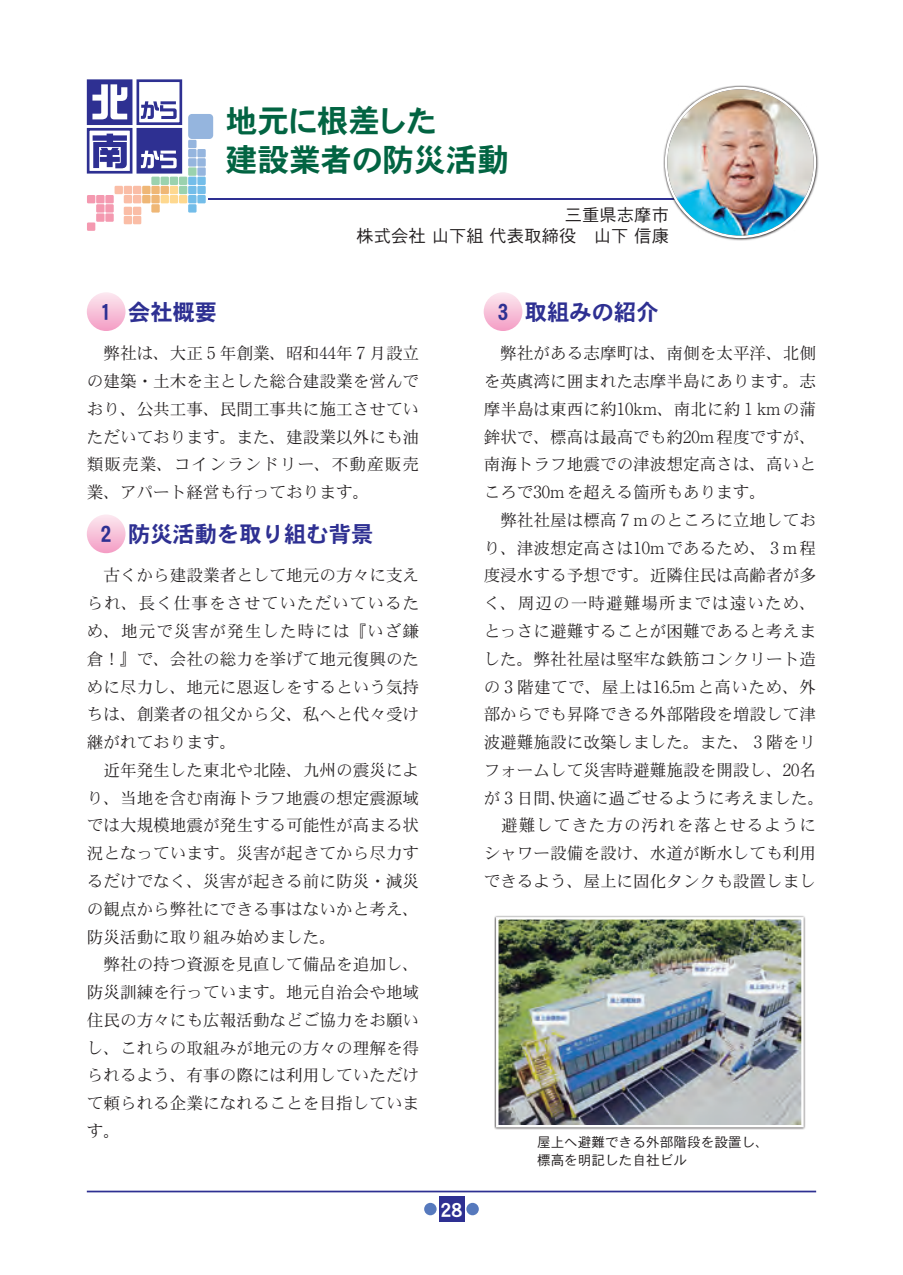
<style>
.page{position:relative;width:903px;height:1275px;background:#fff}
.page>*{position:absolute;margin:0;border:0;box-sizing:border-box;transform-origin:0 0}
.t1{font:31.68px/38.5px "DFHS Gothic Std W7";color:#026442}
.t2{font:22.4px "DFHS Gothic Std W7";color:#2e3092}
.t3{font:21px "DFHS Gothic Std W7";color:#fff}
.t4{font:17.32px/21px "DFHS Gothic Std W3";color:#231f20;text-align:right}
.t5{font:16.62px/27.8px "DFHS Mincho Std W3";color:#231f20}
.t6{font:13.65px/18.6px "DFHS Gothic Std W3";color:#231f20}
.s1{font-family:"Ryumin Pr 6";font-weight:300}
</style>
<div class="page">
<hr style="left:208px;top:199px;width:608px;height:1px;background:#2e3092">
<div style="left:188px;top:140px;width:9px;height:8px;background:#95b5de"></div>
<div style="left:188px;top:114px;width:25px;height:25px;background:#95b5de;border-radius:4px"></div>
<div style="left:188px;top:149px;width:9px;height:8px;background:#95b5de"></div>
<div style="left:197px;top:149px;width:9px;height:8px;background:#95b5de"></div>
<div style="left:188px;top:158px;width:9px;height:9px;background:#95b5de"></div>
<div style="left:197px;top:158px;width:9px;height:9px;background:#95b5de"></div>
<div style="left:197px;top:167px;width:9px;height:9px;background:#95b5de"></div>
<div style="left:179px;top:195px;width:8px;height:8px;background:#fed88f"></div>
<div style="left:170px;top:186px;width:8px;height:8px;background:#fed88f"></div>
<div style="left:170px;top:195px;width:8px;height:8px;background:#fed88f"></div>
<div style="left:161px;top:195px;width:8px;height:8px;background:#fed88f"></div>
<div style="left:188px;top:167px;width:9px;height:9px;background:#9ad2ae"></div>
<div style="left:179px;top:177px;width:8px;height:8px;background:#9ad2ae"></div>
<div style="left:179px;top:186px;width:8px;height:8px;background:#9ad2ae"></div>
<div style="left:170px;top:177px;width:8px;height:8px;background:#9ad2ae"></div>
<div style="left:161px;top:177px;width:8px;height:8px;background:#9ad2ae"></div>
<div style="left:151px;top:177px;width:9px;height:8px;background:#9ad2ae"></div>
<div style="left:133px;top:186px;width:8px;height:8px;background:#fabda6"></div>
<div style="left:133px;top:195px;width:8px;height:8px;background:#fabda6"></div>
<div style="left:133px;top:207px;width:8px;height:8px;background:#fabda6"></div>
<div style="left:124px;top:207px;width:8px;height:8px;background:#fabda6"></div>
<div style="left:133px;top:216px;width:8px;height:8px;background:#fabda6"></div>
<div style="left:124px;top:216px;width:8px;height:8px;background:#fabda6"></div>
<div style="left:124px;top:186px;width:8px;height:8px;background:#fabda6"></div>
<div style="left:115px;top:186px;width:8px;height:8px;background:#fabda6"></div>
<div style="left:124px;top:195px;width:8px;height:8px;background:#fabda6"></div>
<div style="left:105px;top:195px;width:9px;height:8px;background:#f499b0"></div>
<div style="left:105px;top:204px;width:9px;height:9px;background:#f499b0"></div>
<div style="left:96px;top:195px;width:9px;height:8px;background:#f499b0"></div>
<div style="left:87px;top:195px;width:8px;height:8px;background:#f499b0"></div>
<div style="left:87px;top:222px;width:8px;height:9px;background:#f499b0"></div>
<div style="left:96px;top:204px;width:9px;height:9px;background:#f499b0"></div>
<div style="left:105px;top:213px;width:9px;height:9px;background:#f499b0"></div>
<div style="left:96px;top:213px;width:9px;height:9px;background:#f499b0"></div>
<div style="left:161px;top:186px;width:8px;height:8px;background:#efb776"></div>
<div style="left:151px;top:186px;width:9px;height:8px;background:#efb776"></div>
<div style="left:151px;top:195px;width:9px;height:8px;background:#efb776"></div>
<div style="left:142px;top:186px;width:9px;height:8px;background:#efb776"></div>
<div style="left:142px;top:195px;width:9px;height:8px;background:#efb776"></div>
<div style="left:151px;top:204px;width:9px;height:9px;background:#efb776"></div>
<div style="left:188px;top:177px;width:9px;height:8px;background:#73bde9"></div>
<div style="left:188px;top:186px;width:9px;height:8px;background:#73bde9"></div>
<div style="left:197px;top:177px;width:9px;height:8px;background:#73bde9"></div>
<div style="left:188px;top:195px;width:9px;height:8px;background:#73bde9"></div>
<div style="left:197px;top:186px;width:9px;height:8px;background:#73bde9"></div>
<div style="left:188px;top:204px;width:9px;height:9px;background:#73bde9"></div>
<div style="left:197px;top:195px;width:9px;height:8px;background:#73bde9"></div>
<svg style="left:91px;top:83px;width:37px;height:38px"></svg>
<div style="left:87px;top:79px;width:45px;height:46px;border:3px solid #2e3092"></div>
<div style="left:136px;top:79px;width:46px;height:46px;border:3px solid #2e3092"></div>
<div style="left:87px;top:128px;width:45px;height:46px;border:3px solid #2e3092"></div>
<div style="left:138px;top:129px;width:43px;height:43px;background:#2e3092"></div>
<div style="left:136px;top:128px;width:46px;height:46px;border:3px solid #2e3092"></div>
<svg style="left:92px;top:84px;width:35px;height:35px"></svg>
<svg style="left:141px;top:151px;width:36px;height:17px"></svg>
<svg style="left:141px;top:101px;width:36px;height:18px"></svg>
<svg style="left:93px;top:134px;width:34px;height:34px"></svg>
<div style="left:87px;top:292px;width:39px;height:39px;background:linear-gradient(to bottom,#fceaf1,#f39ec5);border-radius:19px"></div>
<div style="left:87px;top:514px;width:39px;height:39px;background:linear-gradient(to bottom,#fcebf1,#f39dc5);border-radius:19px"></div>
<div style="left:484px;top:292px;width:38px;height:39px;background:linear-gradient(to bottom,#fceaf1,#f39dc4);border-radius:19px"></div>
<svg style="left:663px;top:85px;width:155px;height:155px"></svg>
<img style="left:667px;top:89px;width:147px;height:147px;border-radius:73px">
<svg style="left:494px;top:915px;width:312px;height:214px"></svg>
<img style="left:499px;top:920px;width:302px;height:204px">
<div style="left:496px;top:917px;width:308px;height:210px;border:2px solid #fff"></div>
<hr style="left:87px;top:1191px;width:729px;height:1px;background:#2e3092">
<div style="left:439px;top:1196px;width:25px;height:25px;background:#2e3092"></div>
<div style="left:466px;top:1203px;width:13px;height:12px;background:#5679bd;border-radius:50%"></div>
<div style="left:424px;top:1203px;width:13px;height:12px;background:#5679bd;border-radius:50%"></div>
<h1 class="t1" style="left:226px;top:101px;width:285px">地元に根差した<br>建設業者の防災活動</h1>
<p class="t4" style="left:356px;top:204px;width:314px">三重県志摩市<br>株式会社 山下組 代表取締役　山下 信康</p>
<h2 class="t2" style="left:101px;top:300px;width:118px">１ 会社概要</h2>
<h2 class="t2" style="left:497px;top:300px;width:163px">3 取組みの紹介</h2>
<p class="t5" style="left:87px;top:339px;width:334px;text-align:justify">　弊社は、大正 <span class="s1">5</span> 年創業、昭和<span class="s1">44</span>年 <span class="s1">7</span> 月設立の建築・土木を主とした総合建設業を営んでおり、公共工事、民間工事共に施工させていただいております。また、建設業以外にも油類販売業、コインランドリー、不動産販売業、アパート経営も行っております。</p>
<h2 class="t2" style="left:101px;top:522px;width:274px">2 防災活動を取り組む背景</h2>
<p class="t5" style="left:87px;top:561px;width:334px">　古くから建設業者として地元の方々に支えられ、長く仕事をさせていただいているため、地元で災害が発生した時には『いざ鎌倉！』で、会社の総力を挙げて地元復興のために尽力し、地元に恩返しをするという気持ちは、創業者の祖父から父、私へと代々受け継がれております。<br>　近年発生した東北や北陸、九州の震災により、当地を含む南海トラフ地震の想定震源域では大規模地震が発生する可能性が高まる状況となっています。災害が起きてから尽力するだけでなく、災害が起きる前に防災・減災の観点から弊社にできる事はないかと考え、防災活動に取り組み始めました。<br>　弊社の持つ資源を見直して備品を追加し、防災訓練を行っています。地元自治会や地域住民の方々にも広報活動などご協力をお願いし、これらの取組みが地元の方々の理解を得られるよう、有事の際には利用していただけて頼られる企業になれることを目指しています。</p>
<p class="t5" style="left:484px;top:339px;width:342px">　弊社がある志摩町は、南側を太平洋、北側を英虞湾に囲まれた志摩半島にあります。志摩半島は東西に約<span class="s1">10km</span>、南北に約 <span class="s1">1 km</span>の蒲鉾状で、標高は最高でも約<span class="s1">20m</span>程度ですが、南海トラフ地震での津波想定高さは、高いところで<span class="s1">30m</span>を超える箇所もあります。<br>　弊社社屋は標高 <span class="s1">7 m</span>のところに立地しており、津波想定高さは<span class="s1">10m</span>であるため、 <span class="s1">3 m</span>程度浸水する予想です。近隣住民は高齢者が多く、周辺の一時避難場所までは遠いため、とっさに避難することが困難であると考えました。弊社社屋は堅牢な鉄筋コンクリート造の <span class="s1">3</span> 階建てで、屋上は<span class="s1">16.5m</span>と高いため、外部からでも昇降できる外部階段を増設して津波避難施設に改築しました。また、 <span class="s1">3</span> 階をリフォームして災害時避難施設を開設し、<span class="s1">20</span>名が <span class="s1">3</span> 日間、快適に過ごせるように考えました。　避難してきた方の汚れを落とせるようにシャワー設備を設け、水道が断水しても利用できるよう、屋上に固化タンクも設置しまし</p>
<p class="t3" style="left:440px;top:1198px;width:23px">28</p>
<p class="t6" style="left:537px;top:1132px;width:233px">屋上へ避難できる外部階段を設置し、標高を明記した自社ビル</p>
</div>
